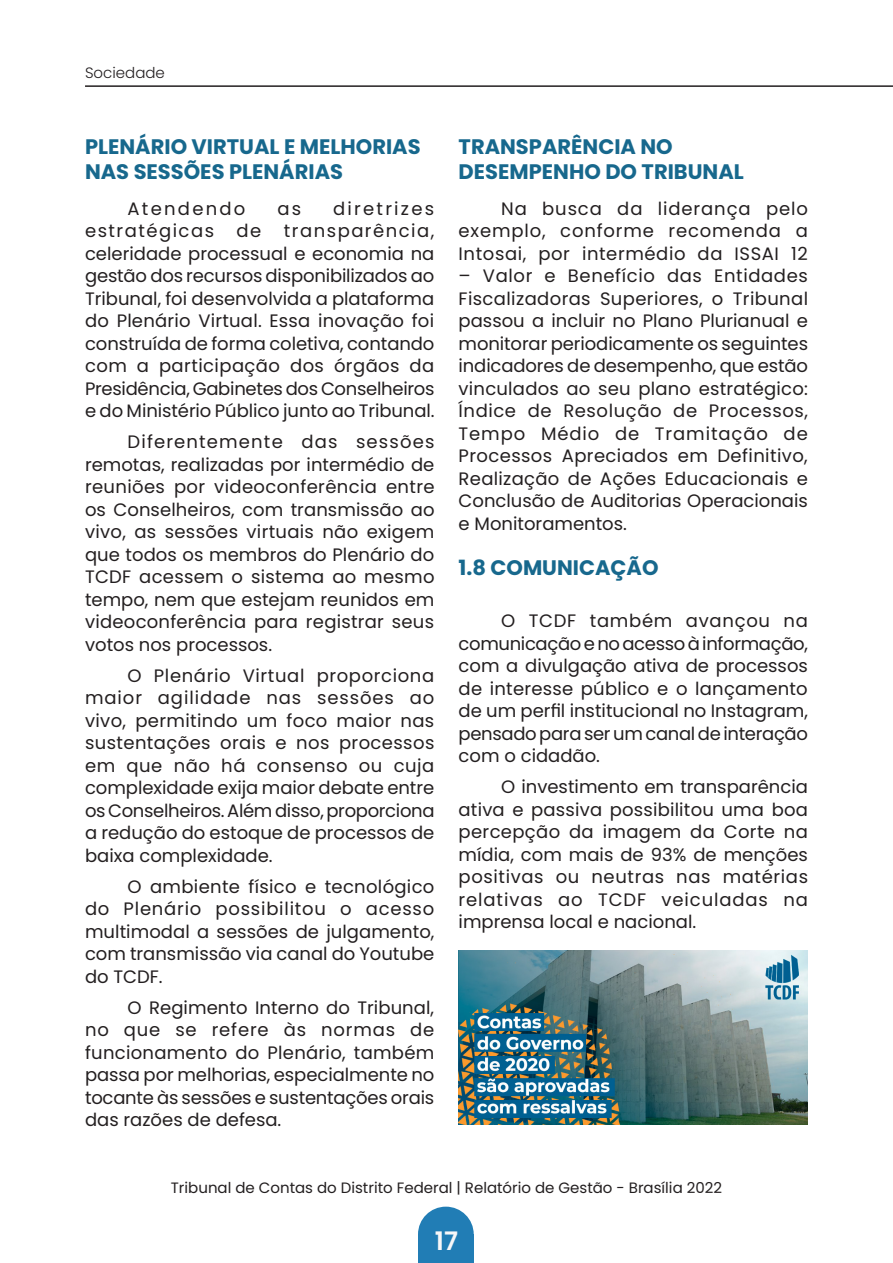
<style>
.page{position:relative;width:893px;height:1263px;background:#fff}
.page>*{position:absolute;margin:0;border:0;box-sizing:border-box;transform-origin:0 0}
.t1{font:600 25.5px "Poppins";color:#f7f7f8}
.TITULO{font:700 21px/25.2px "Poppins";color:#17688d}
.Texto_comum{font:18px/22.5px "Poppins";color:#231f20;text-align:justify}
.Texto_comum-2{font:18px "Poppins";letter-spacing:.125em;color:#231f20}
.Texto_comum-3{font:18px "Poppins";letter-spacing:.08em;color:#231f20}
.t2{font:15px "Poppins";color:#231f20}
.t3{font:300 15px "Poppins";color:#231f20}
</style>
<div class="page">
<hr style="left:85px;top:85px;width:808px;height:2px;background:#231f20">
<div style="left:418px;top:1234px;width:56px;height:29px;background:#217db5"></div>
<div style="left:418px;top:1206px;width:56px;height:56px;background:#217db5;border-radius:50%"></div>
<img style="left:459px;top:950px;width:349px;height:175px">
<p class="t3" style="left:85px;top:64px;width:81px">Sociedade</p>
<p class="TITULO" style="left:85px;top:134px;width:337px">PLENÁRIO VIRTUAL E MELHORIAS<br>NAS SESSÕES PLENÁRIAS</p>
<p class="TITULO" style="left:459px;top:134px;width:287px">TRANSPARÊNCIA NO<br>DESEMPENHO DO TRIBUNAL</p>
<p class="Texto_comum-2" style="left:128px;top:198px;width:119px">Atendendo</p>
<p class="Texto_comum" style="left:277px;top:197px;width:25px">as</p>
<p class="Texto_comum-2" style="left:333px;top:198px;width:103px">diretrizes</p>
<p class="Texto_comum-3" style="left:85px;top:220px;width:131px">estratégicas</p>
<p class="Texto_comum" style="left:237px;top:220px;width:26px">de</p>
<p class="Texto_comum" style="left:85px;top:220px;width:351px;text-indent:199px">transparência, celeridade processual e economia na gestão dos recursos disponibilizados ao Tribunal, foi desenvolvida a plataforma do Plenário Virtual. Essa inovação foi construída de forma coletiva, contando com a participação dos órgãos da Presidência, Gabinetes dos Conselheiros e do Ministério Público junto ao Tribunal.</p>
<p class="Texto_comum" style="left:85px;top:431px;width:351px;text-indent:43px">Diferentemente das sessões remotas, realizadas por intermédio de reuniões por videoconferência entre os Conselheiros, com transmissão ao vivo, as sessões virtuais não exigem que todos os membros do Plenário do TCDF acessem o sistema ao mesmo tempo, nem que estejam reunidos em videoconferência para registrar seus votos nos processos.</p>
<p class="Texto_comum" style="left:85px;top:664px;width:351px;text-indent:43px">O Plenário Virtual proporciona maior agilidade nas sessões ao vivo, permitindo um foco maior nas sustentações orais e nos processos em que não há consenso ou cuja complexidade exija maior debate entre os Conselheiros. Além disso, proporciona a redução do estoque de processos de baixa complexidade.</p>
<p class="Texto_comum" style="left:85px;top:875px;width:351px;text-indent:43px">O ambiente físico e tecnológico do Plenário possibilitou o acesso multimodal a sessões de julgamento, com transmissão via canal do Youtube do TCDF.</p>
<p class="Texto_comum" style="left:85px;top:996px;width:351px;text-indent:43px">O Regimento Interno do Tribunal, no que se refere às normas de funcionamento do Plenário, também passa por melhorias, especialmente no tocante às sessões e sustentações orais das razões de defesa.</p>
<p class="Texto_comum" style="left:459px;top:197px;width:351px;text-indent:43px">Na busca da liderança pelo exemplo, conforme recomenda a Intosai, por intermédio da ISSAI 12</p>
<p class="Texto_comum" style="left:459px;top:265px;width:351px">– Valor e Benefício das Entidades Fiscalizadoras Superiores, o Tribunal passou a incluir no Plano Plurianual e monitorar periodicamente os seguintes indicadores de desempenho, que estão vinculados ao seu plano estratégico:<br>Índice de Resolução de Processos, Tempo Médio de Tramitação de Processos Apreciados em Definitivo, Realização de Ações Educacionais e Conclusão de Auditorias Operacionais e Monitoramentos.</p>
<p class="TITULO" style="left:459px;top:555px;width:201px">1.8 COMUNICAÇÃO</p>
<p class="Texto_comum" style="left:459px;top:609px;width:351px;text-indent:43px">O TCDF também avançou na comunicação e no acesso à informação, com a divulgação ativa de processos de interesse público e o lançamento de um perfil institucional no Instagram, pensado para ser um canal de interação com o cidadão.</p>
<p class="Texto_comum" style="left:459px;top:775px;width:351px;text-indent:43px">O investimento em transparência ativa e passiva possibilitou uma boa percepção da imagem da Corte na mídia, com mais de 93% de menções positivas ou neutras nas matérias relativas ao TCDF veiculadas na imprensa local e nacional.</p>
<p class="t2" style="left:171px;top:1179px;width:553px">Tribunal de Contas do Distrito Federal | Relatório de Gestão - Brasília 2022</p>
<h1 class="t1" style="left:435px;top:1227px;width:25px">17</h1>
</div>
